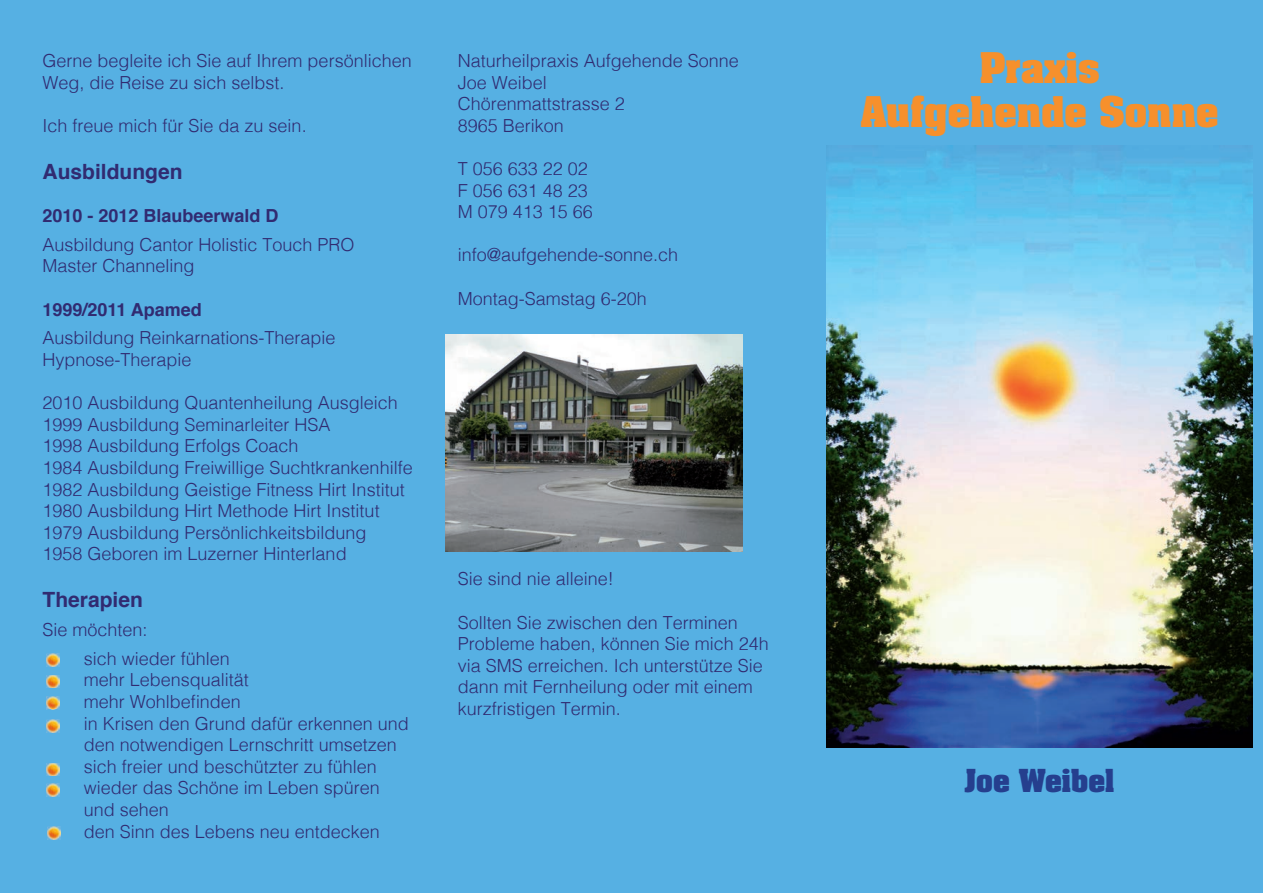
<style>
.page{position:relative;width:1263px;height:893px;background:#56b0e3}
.page>*{position:absolute;margin:0;border:0;box-sizing:border-box;transform-origin:0 0}
.t1{font:700 36px/43.2px "Aachen";color:#f6902c;text-align:center}
.t2{font:700 27px "Aachen";color:#253f8e}
.t3{font:700 21px "Helvetica";color:#312b71}
.t4{font:300 18px/21.6px "Helvetica";color:#312b71}
.t5{font:700 18px "Helvetica";color:#312b71}
</style>
<div class="page">
<svg style="left:47px;top:653px;width:12px;height:13px"></svg>
<svg style="left:47px;top:675px;width:12px;height:13px"></svg>
<svg style="left:47px;top:697px;width:12px;height:12px"></svg>
<svg style="left:47px;top:719px;width:12px;height:13px"></svg>
<svg style="left:47px;top:763px;width:12px;height:13px"></svg>
<svg style="left:47px;top:783px;width:12px;height:13px"></svg>
<svg style="left:48px;top:827px;width:12px;height:13px"></svg>
<img style="left:445px;top:334px;width:298px;height:217px">
<img style="left:827px;top:146px;width:425px;height:601px">
<p class="t4" style="left:43px;top:49px;width:371px">Gerne begleite ich Sie auf Ihrem persönlichen<br>Weg, die Reise zu sich selbst.</p>
<p class="t4" style="left:43px;top:113px;width:266px">Ich freue mich für Sie da zu sein.</p>
<p class="t3" style="left:43px;top:154px;width:142px">Ausbildungen</p>
<p class="t5" style="left:43px;top:201px;width:238px">2010 - 2012 Blaubeerwald D</p>
<p class="t4" style="left:43px;top:232px;width:314px">Ausbildung Cantor Holistic Touch PRO<br>Master Channeling</p>
<p class="t5" style="left:43px;top:295px;width:161px">1999/2011 Apamed</p>
<p class="t4" style="left:43px;top:326px;width:295px">Ausbildung Reinkarnations-Therapie<br>Hypnose-Therapie</p>
<p class="t4" style="left:43px;top:391px;width:372px">2010 Ausbildung Quantenheilung Ausgleich 1999 Ausbildung Seminarleiter HSA<br>1998 Ausbildung Erfolgs Coach<br>1984 Ausbildung Freiwillige Suchtkrankenhilfe 1982 Ausbildung Geistige Fitness Hirt Institut 1980 Ausbildung Hirt Methode Hirt Institut 1979 Ausbildung Persönlichkeitsbildung<br>1958 Geboren im Luzerner Hinterland</p>
<p class="t3" style="left:43px;top:583px;width:102px">Therapien</p>
<p class="t4" style="left:84px;top:614px;width:148px;line-height:28.8px;text-indent:-41px">Sie möchten:<br>sich wieder fühlen</p>
<p class="t4" style="left:84px;top:668px;width:327px">mehr Lebensqualität<br>mehr Wohlbefinden<br>in Krisen den Grund dafür erkennen und den notwendigen Lernschritt umsetzen sich freier und beschützter zu fühlen wieder das Schöne im Leben spüren und sehen<br>den Sinn des Lebens neu entdecken</p>
<p class="t4" style="left:458px;top:48px;width:283px">Naturheilpraxis Aufgehende Sonne<br>Joe Weibel<br>Chörenmattstrasse 2<br>8965 Berikon</p>
<p class="t4" style="left:458px;top:156px;width:137px">T 056 633 22 02<br>F 056 631 48 23<br>M 079 413 15 66</p>
<p class="t4" style="left:458px;top:243px;width:222px">info@aufgehende-sonne.ch</p>
<p class="t4" style="left:458px;top:286px;width:191px">Montag-Samstag 6-20h</p>
<p class="t4" style="left:458px;top:567px;width:158px">Sie sind nie alleine!</p>
<p class="t4" style="left:458px;top:610px;width:313px">Sollten Sie zwischen den Terminen Probleme haben, können Sie mich 24h via SMS erreichen. Ich unterstütze Sie dann mit Fernheilung oder mit einem kurzfristigen Termin.</p>
<h1 class="t1" style="left:861px;top:46px;width:359px">Praxis<br>Aufgehende Sonne</h1>
<h2 class="t2" style="left:965px;top:761px;width:151px">Joe Weibel</h2>
</div>
